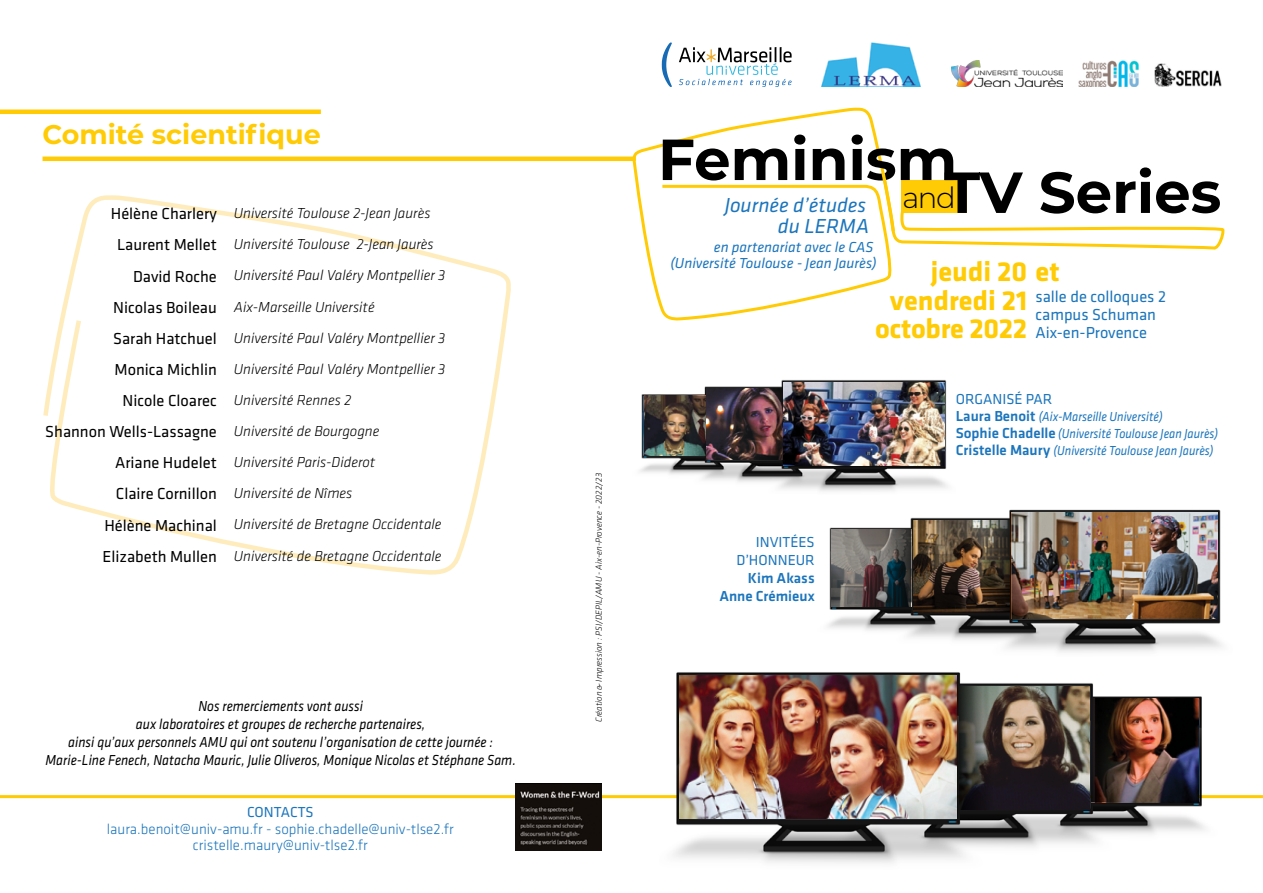
<style>
.page{position:relative;width:1263px;height:893px;background:#fff}
.page>*{position:absolute;margin:0;border:0;box-sizing:border-box;transform-origin:0 0}
.t1{font:700 28.5px "Klavika Basic";color:#ffcb05}
.t2{font:700 27px "Montserrat";color:#ffcb05}
.t3{font:italic 21px/21.5px "Klavika Basic";color:#1b75bc}
.t4{font:16.5px/17.9px "Klavika Basic";color:#1b75bc}
.t5{font:16.5px "Klavika Basic";letter-spacing:-.005em;color:#000}
.t6{font:italic 300 15px "Klavika Basic";color:#000}
.t7{font:italic 15px/18px "Klavika Basic";color:#000;text-align:center;scale:.9 1}
.t8{font:300 15px/16.5px "Klavika Basic";color:#1b75bc;text-align:center}
.t9{font:italic 15px/16.4px "Klavika Basic";color:#1b75bc;text-align:right}
.t10{font:15px/18px "Klavika Basic";color:#1b75bc;text-align:right}
.t11{font:500 15px/18px "Klavika Basic";color:#1b75bc;text-align:right}
.t12{font:italic 13.5px/17.1px "Klavika Basic";color:#1b75bc;scale:.9 1}
.t13{font:italic 300 9px "Klavika Basic";color:#000}
.s1{font-weight:400;font-style:normal;font-size:16.5px}
.s2{font-weight:300;font-style:italic;font-size:15px}
.s3{font-weight:500;font-style:normal;font-size:15px}
</style>
<div class="page">
<svg style="left:631px;top:107px;width:593px;height:214px"></svg>
<svg style="left:662px;top:43px;width:10px;height:44px"></svg>
<svg style="left:679px;top:47px;width:113px;height:40px"></svg>
<img style="left:821px;top:43px;width:100px;height:44px">
<img style="left:1078px;top:60px;width:61px;height:27px">
<img style="left:1154px;top:64px;width:67px;height:23px">
<img style="left:951px;top:60px;width:112px;height:27px">
<svg style="left:663px;top:135px;width:557px;height:100px"></svg>
<hr style="left:0;top:795px;width:1263px;height:3px;background:#ffcb05">
<img style="left:828px;top:509px;width:394px;height:143px">
<img style="left:832px;top:530px;width:48px;height:77px">
<svg style="left:880px;top:530px;width:31px;height:77px;background:#394042"></svg>
<img style="left:1012px;top:512px;width:206px;height:107px">
<img style="left:913px;top:520px;width:62px;height:92px">
<img style="left:975px;top:520px;width:35px;height:92px">
<img style="left:640px;top:380px;width:308px;height:111px">
<img style="left:644px;top:396px;width:35px;height:59px">
<img style="left:784px;top:382px;width:160px;height:83px">
<svg style="left:679px;top:396px;width:27px;height:59px;background:#4f4a40"></svg>
<img style="left:707px;top:388px;width:48px;height:71px">
<img style="left:755px;top:388px;width:27px;height:71px">
<img style="left:515px;top:784px;width:87px;height:66px">
<img style="left:660px;top:672px;width:560px;height:191px">
<img style="left:679px;top:675px;width:277px;height:143px">
<img style="left:996px;top:686px;width:93px;height:123px">
<img style="left:1129px;top:699px;width:69px;height:103px">
<svg style="left:959px;top:686px;width:37px;height:123px;background:#3b3b37"></svg>
<svg style="left:1092px;top:699px;width:37px;height:103px;background:#2c1e17"></svg>
<hr style="left:0;top:110px;width:321px;height:4px;background:#ffcb05">
<hr style="left:43px;top:157px;width:593px;height:4px;background:#ffcb05">
<svg style="left:43px;top:195px;width:468px;height:380px"></svg>
<h2 class="t2" style="left:43px;top:115px;width:280px">Comité scientifique</h2>
<p class="t6" style="left:111px;top:204px;width:321px"><span class="s1">H élène Charlery</span> Université Toulouse 2-Jean Jaurès</p>
<p class="t6" style="left:117px;top:235px;width:318px"><span class="s1">Laurent Mellet</span> Université Toulouse 2-Jean Jaurès</p>
<p class="t6" style="left:133px;top:266px;width:314px"><span class="s1">David Roche</span> Université Paul Valéry Montpellier 3</p>
<p class="t6" style="left:113px;top:297px;width:263px"><span class="s1">N icolas Boileau</span> Aix-Marseille Université</p>
<p class="t6" style="left:113px;top:329px;width:334px"><span class="s1">Sarah H atchuel</span> Université Paul Valéry Montpellier 3</p>
<p class="t6" style="left:115px;top:360px;width:332px"><span class="s1">Monica Michlin</span> Université Paul Valéry Montpellier 3</p>
<p class="t6" style="left:123px;top:391px;width:230px"><span class="s1">N icole Cloarec</span> Université Rennes 2</p>
<p class="t5" style="left:45px;top:421px;width:335px">Shannon Wells-Lassagne <span class="s2">Université de Bourgogne</span></p>
<p class="t6" style="left:115px;top:453px;width:262px"><span class="s1">Ariane H udelet</span> Université Paris-Diderot</p>
<p class="t6" style="left:116px;top:484px;width:238px"><span class="s1">Claire Cornillon</span> Université de Nîmes</p>
<p class="t6" style="left:104px;top:515px;width:339px"><span class="s1">H élène Machinal</span> Université de Bretagne Occidentale</p>
<p class="t6" style="left:103px;top:546px;width:340px"><span class="s1">Elizabeth Mullen</span> Université de Bretagne Occidentale</p>
<p class="t7" style="left:45px;top:696px;width:524px">Nos remerciements vont aussi<br>aux laboratoires et groupes de recherche partenaires,<br>ainsi qu’aux personnels AMU qui ont soutenu l’organisation de cette journée :<br>Marie-Line Fenech, Natacha Mauric, Julie Oliveros, Monique Nicolas et Stéphane Sam.</p>
<p class="t10" style="left:247px;top:803px;width:68px">contacts</p>
<p class="t8" style="left:107px;top:821px;width:348px">laura.benoit@univ-amu.fr - sophie.chadelle@univ-tlse2.fr cristelle.maury@univ-tlse2.fr</p>
<p class="t13" style="left:593px;top:722px;width:250px;rotate:-90deg">Création &amp; Impression : PSI/DEPIL/AMU - Aix-en-Provence - 2022/23</p>
<h3 class="t3" style="left:778px;top:194px;width:179px;text-indent:-53px">Journée d’études <sup>and </sup>du LERMA</h3>
<p class="t9" style="left:670px;top:238px;width:208px">en partenariat avec le CAS (Université Toulouse - Jean Jaurès)</p>
<h1 class="t1" style="left:931px;top:251px;width:130px">jeudi 20 et</h1>
<h1 class="t1" style="left:890px;top:279px;width:139px">vendredi 21</h1>
<h1 class="t1" style="left:875px;top:308px;width:153px">octobre 2022</h1>
<p class="t4" style="left:1035px;top:287px;width:132px">salle de colloques 2 campus Schuman<br>Aix-en-Provence</p>
<p class="t10" style="left:736px;top:532px;width:80px">invitées d’honneur</p>
<p class="t11" style="left:719px;top:568px;width:97px">Kim Akass<br>Anne Crémieux</p>
<p class="t10" style="left:956px;top:389px;width:98px">organisé par</p>
<p class="t12" style="left:956px;top:407px;width:293px"><span class="s3">Laura Benoit</span> (Aix-Marseille Université)<br><span class="s3">Sophie Chadelle</span> (Université Toulouse Jean Jaurès)<br><span class="s3">Cristelle Maury</span> (Université Toulouse Jean Jaurès)</p>
</div>
